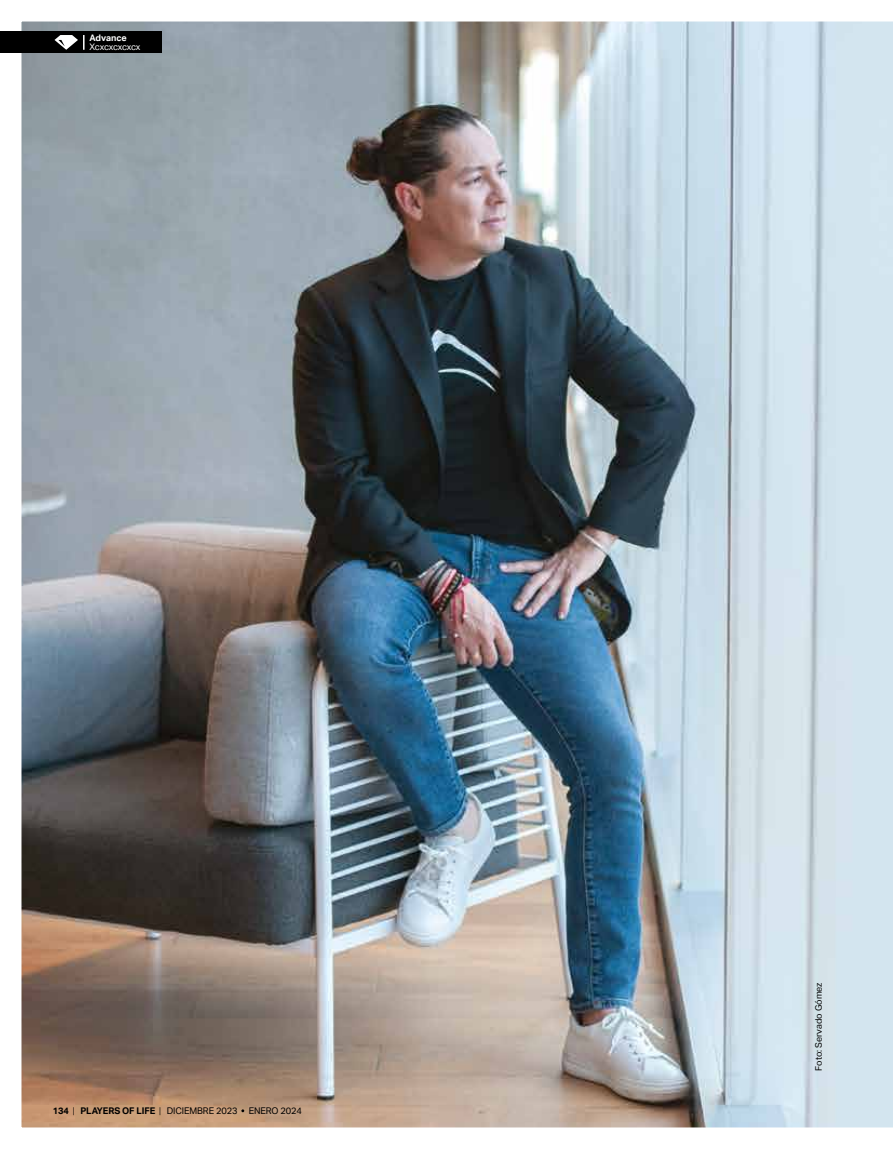
<style>
.page{position:relative;width:893px;height:1149px;background:#fff}
.page>*{position:absolute;margin:0;border:0;box-sizing:border-box;transform-origin:0 0}
.t1{font:9.15px "Aktiv Grotesk";letter-spacing:-.01em;color:#000}
.t2{font:9px "Aktiv Grotesk";color:#000}
.t3{font:9px "Aktiv Grotesk";letter-spacing:-.03em;color:#fff}
.t4{font:700 9px "Aktiv Grotesk";letter-spacing:-.005em;color:#fff}
.s1{font-weight:700}
.s2{font-weight:300}
</style>
<div class="page">
<img style="left:0;top:21px;width:893px;height:1107px">
<div style="left:0;top:32px;width:161px;height:21px;background:#000"></div>
<svg style="left:54px;top:35px;width:31px;height:15px"></svg>
<p class="t4" style="left:90px;top:33px;width:39px">Advance</p>
<p class="t3" style="left:90px;top:42px;width:52px">Xcxcxcxcxcx</p>
<p class="t1" style="left:53px;top:1105px;width:251px"><span class="s1">134</span> <span class="s2">|</span> <span class="s1">PLAYERS OF LIFE</span> <span class="s2">|</span> DICIEMBRE 2023 ENERO 2024</p>
<p class="t2" style="left:813px;top:1070px;width:90px;rotate:-90deg">Foto: Servado Gómez</p>
</div>
